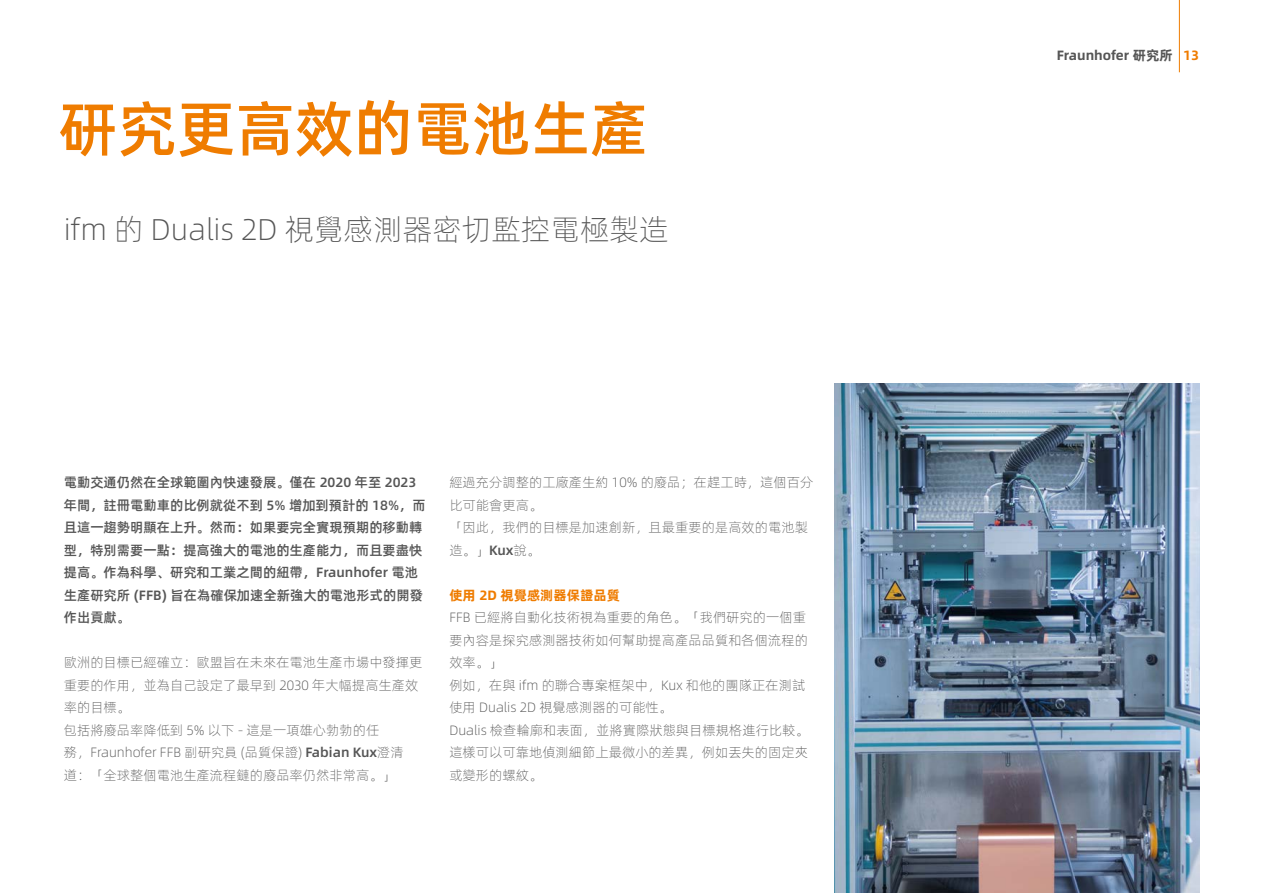
<style>
.page{position:relative;width:1263px;height:893px;background:#fff}
.page>*{position:absolute;margin:0;border:0;box-sizing:border-box;transform-origin:0 0}
.Headline{font:60px "Alibaba Pu Hui Ti M";color:#ef7c00}
.Subheadline_Innenseiten_20pt{font:30px "Alibaba Pu Hui Ti L";color:#565656}
.Fließtext_9pt_verschachtelt{font:13.5px/22.5px "Alibaba Pu Hui Ti L";color:#565656}
.Einleitung_9pt{font:13.5px/22.5px "Alibaba Pu Hui Ti M";color:#565656}
.t1{font:13.5px "Alibaba Pu Hui Ti B";color:#565656}
.Fließtext_9pt_headline_orange{font:13.5px "Alibaba Pu Hui Ti B";color:#ef7c00}
.s1{font-family:"Alibaba Pu Hui Ti M"}
.s2{color:#ef7c00}
</style>
<div class="page">
<img style="left:835px;top:384px;width:364px;height:509px">
<hr style="left:1179px;top:0;width:1px;height:72px;background:#ef7c00">
<p class="Headline" style="left:58px;top:82px;width:592px">研究更高效的電池生產</p>
<p class="Subheadline_Innenseiten_20pt" style="left:64px;top:207px;width:606px">ifm 的 Dualis 2D 視覺感測器密切監控電極製造</p>
<p class="Einleitung_9pt" style="left:64px;top:470px;width:363px">電動交通仍然在全球範圍內快速發展。僅在 2020 年至 2023年間，註冊電動車的比例就從不到 5% 增加到預計的 18%，而且這一趨勢明顯在上升。然而：如果要完全實現預期的移動轉型，特別需要一點：提高強大的電池的生產能力，而且要盡快提高。作為科學、研究和工業之間的紐帶，Fraunhofer 電池生產研究所 (FFB) 旨在為確保加速全新強大的電池形式的開發作出貢獻。</p>
<p class="Fließtext_9pt_verschachtelt" style="left:64px;top:650px;width:360px">歐洲的目標已經確立：歐盟旨在未來在電池生產市場中發揮更重要的作用，並為自己設定了最早到 2030 年大幅提高生產效率的目標。<br>包括將廢品率降低到 5% 以下 - 這是一項雄心勃勃的任<br>務，Fraunhofer FFB 副研究員 (品質保證) <span class="s1">Fabian Kux</span>澄清<br>道：「全球整個電池生產流程鏈的廢品率仍然非常高。」</p>
<p class="Fließtext_9pt_verschachtelt" style="left:449px;top:470px;width:366px">經過充分調整的工廠產生約 10% 的廢品；在趕工時，這個百分比可能會更高。<br>「因此，我們的目標是加速創新，且最重要的是高效的電池製造。」<span class="s1">Kux</span>說。</p>
<p class="Fließtext_9pt_headline_orange" style="left:449px;top:584px;width:172px">使用 2D 視覺感測器保證品質</p>
<p class="Fließtext_9pt_verschachtelt" style="left:449px;top:605px;width:360px">FFB 已經將自動化技術視為重要的角色。「我們研究的一個重要內容是探究感測器技術如何幫助提高產品品質和各個流程的效率。」<br>例如，在與 ifm 的聯合專案框架中，Kux 和他的團隊正在測試使用 Dualis 2D 視覺感測器的可能性。</p>
<p class="Fließtext_9pt_verschachtelt" style="left:449px;top:718px;width:361px;text-align:justify">Dualis 檢查輪廓和表面，並將實際狀態與目標規格進行比較。這樣可以可靠地偵測細節上最微小的差異，例如丟失的固定夾或變形的螺紋。</p>
<p class="t1" style="left:1057px;top:44px;width:144px">Fraunhofer 研究所 <span class="s2">13</span></p>
</div>
